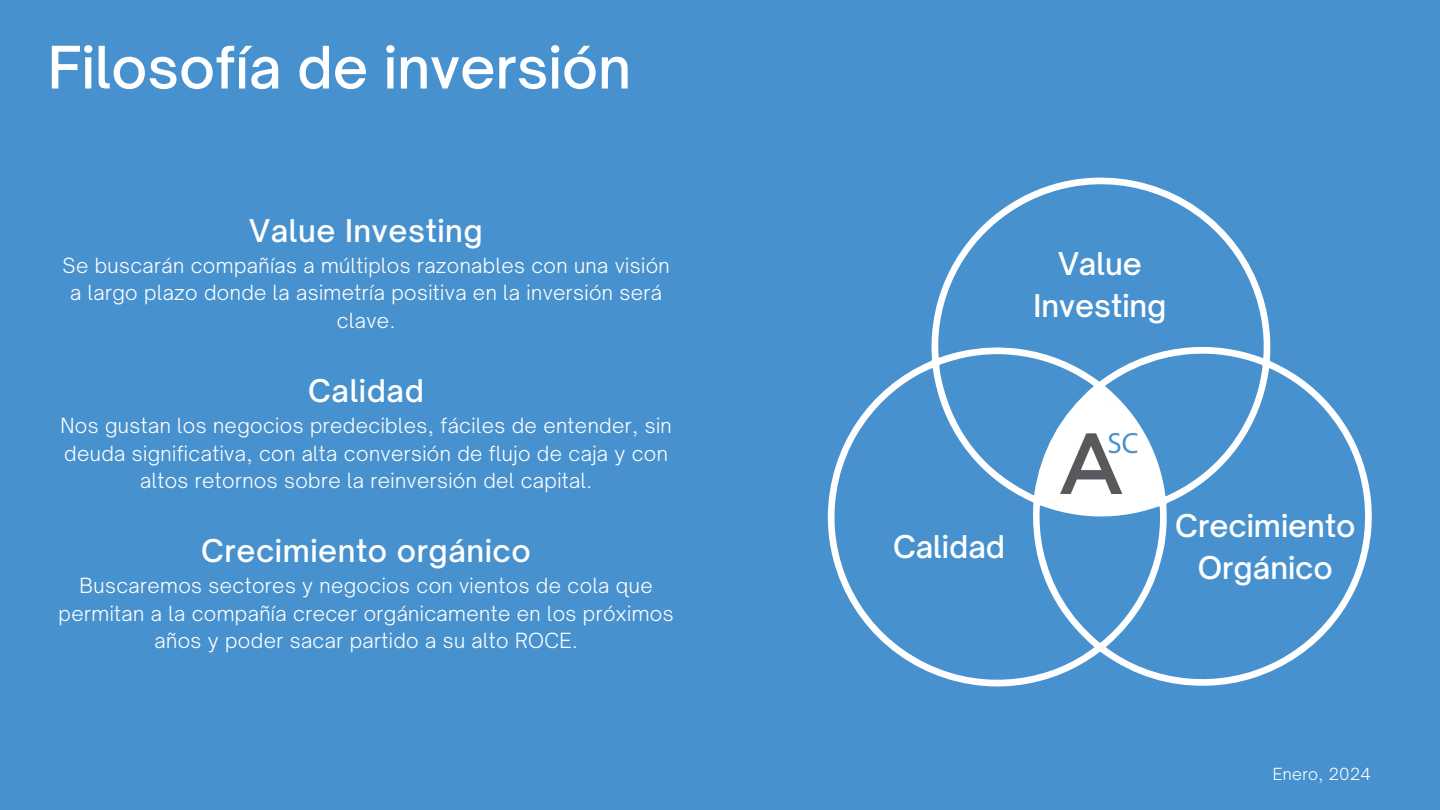
<style>
.page{position:relative;width:1440px;height:810px;background:#4792ce}
.page>*{position:absolute;margin:0;border:0;box-sizing:border-box;transform-origin:0 0}
.t1{font:500 56px "Open Sauce One";color:#fff}
.t2{font:500 30px "Open Sauce One";letter-spacing:.01em;color:#fff}
.t3{font:300 20px/27.8px "Open Sauce One";letter-spacing:.02em;color:#fff;text-align:center}
.t4{font:300 16px "Open Sauce One";letter-spacing:.02em;color:#fff}
</style>
<div class="page">
<svg style="left:828px;top:177px;width:544px;height:510px"></svg>
<div style="left:1048px;top:411px;width:104px;height:104px;background:#fff;border-radius:50%"></div>
<svg style="left:1035px;top:448px;width:52px;height:66px"></svg>
<svg style="left:1112px;top:448px;width:50px;height:66px"></svg>
<img style="left:1061px;top:430px;width:84px;height:64px">
<svg style="left:1061px;top:388px;width:76px;height:37px"></svg>
<p class="t1" style="left:48px;top:33px;width:585px">Filosofía de inversión</p>
<p class="t2" style="left:249px;top:212px;width:235px">Value Investing</p>
<p class="t3" style="left:63px;top:251px;width:609px">Se buscarán compañías a múltiplos razonables con una visión a largo plazo donde la asimetría positiva en la inversión será clave.</p>
<p class="t2" style="left:308px;top:372px;width:117px">Calidad</p>
<p class="t3" style="left:61px;top:411px;width:613px">Nos gustan los negocios predecibles, fáciles de entender, sin deuda significativa, con alta conversión de flujo de caja y con altos retornos sobre la reinversión del capital.</p>
<p class="t2" style="left:201px;top:532px;width:331px">Crecimiento orgánico</p>
<p class="t3" style="left:59px;top:571px;width:616px">Buscaremos sectores y negocios con vientos de cola que permitan a la compañía crecer orgánicamente en los próximos años y poder sacar partido a su alto ROCE.</p>
<p class="t2" style="left:1058px;top:245px;width:85px">Value</p>
<p class="t2" style="left:1034px;top:287px;width:135px">Investing</p>
<p class="t2" style="left:893px;top:528px;width:114px">Calidad</p>
<p class="t2" style="left:1175px;top:507px;width:182px">Crecimiento</p>
<p class="t2" style="left:1198px;top:549px;width:137px">Orgánico</p>
<p class="t4" style="left:1273px;top:764px;width:100px">Enero, 2024</p>
</div>
